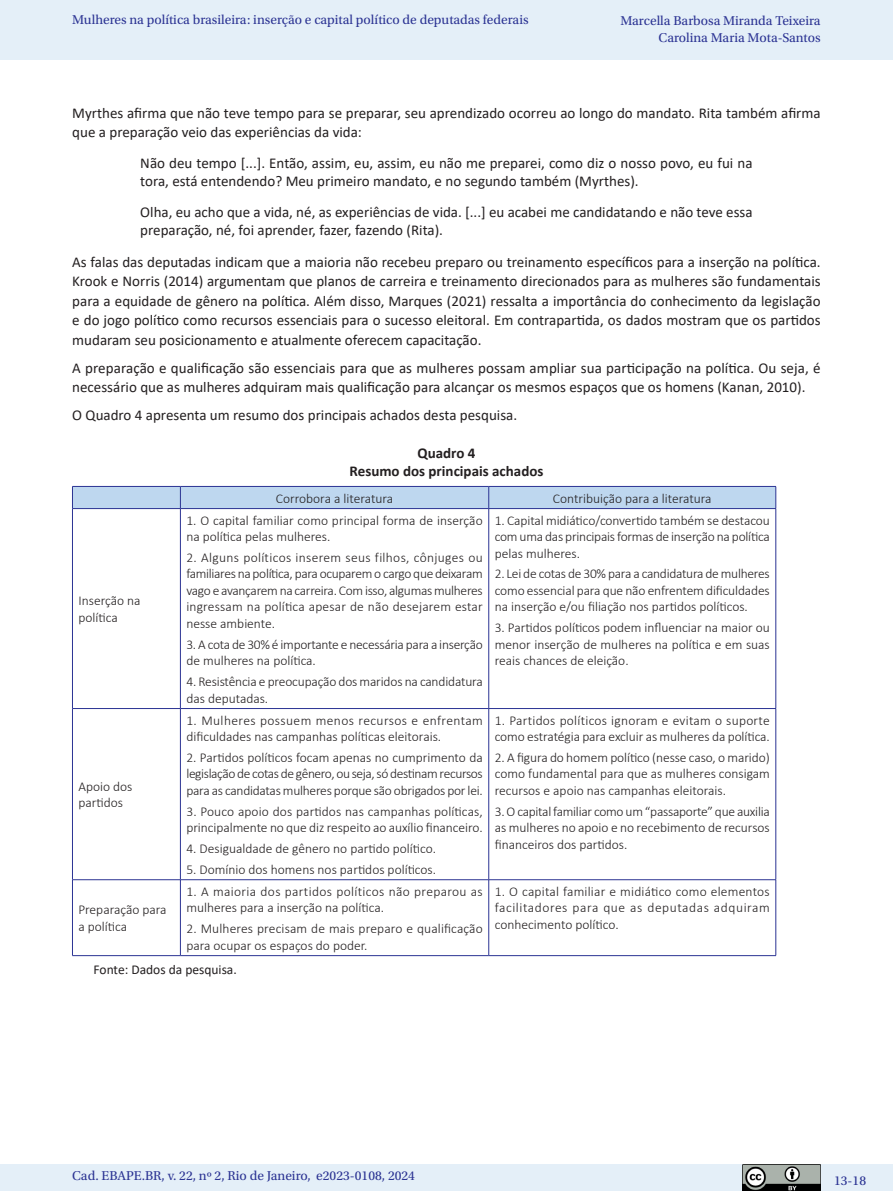
<style>
.page{position:relative;width:893px;height:1191px;background:#fff}
.page>*{position:absolute;margin:0;border:0;box-sizing:border-box;transform-origin:0 0}
._06_0_texto{font:15px/19.5px "Calibri";color:#231f20}
._06_2_citação{font:15px/18px "Calibri";color:#231f20}
._08_2_tabela_titulo{font:700 15px/18px "Calibri";color:#231f20;text-align:center}
._08_2_tabela_texto_1{font:300 13.5px/16.5px "Calibri";color:#231f20}
.t1{font:13.5px/16.5px "Utopia Std";color:#2b3393;text-align:right}
._08_2_tabela_texto_1-2{font:300 13.5px/16.5px "Calibri";letter-spacing:.025em;color:#231f20}
._08_2_tabela_texto_1-3{font:300 13.5px/16.5px "Calibri";letter-spacing:-.02em;color:#231f20}
._08_2_tabela_fonte{font:13.5px "Calibri";color:#231f20}
</style>
<div class="page">
<div style="left:0;top:0;width:893px;height:60px;background:#e4eff8"></div>
<div style="left:0;top:1164px;width:893px;height:27px;background:#e4eff8"></div>
<img style="left:743px;top:1164px;width:78px;height:27px">
<hr style="left:180px;top:509px;width:1px;height:199px;background:#2b3393">
<hr style="left:488px;top:509px;width:1px;height:199px;background:#2b3393">
<hr style="left:72px;top:708px;width:108px;height:1px;background:#2b3393">
<hr style="left:180px;top:708px;width:309px;height:1px;background:#2b3393">
<hr style="left:180px;top:708px;width:1px;height:171px;background:#2b3393">
<hr style="left:489px;top:708px;width:287px;height:1px;background:#2b3393">
<hr style="left:488px;top:708px;width:1px;height:171px;background:#2b3393">
<hr style="left:72px;top:879px;width:108px;height:1px;background:#2b3393">
<hr style="left:180px;top:879px;width:309px;height:1px;background:#2b3393">
<hr style="left:180px;top:880px;width:1px;height:75px;background:#2b3393">
<hr style="left:489px;top:879px;width:287px;height:1px;background:#2b3393">
<hr style="left:488px;top:880px;width:1px;height:75px;background:#2b3393">
<hr style="left:72px;top:509px;width:1px;height:199px;background:#2b3393">
<hr style="left:775px;top:509px;width:1px;height:199px;background:#2b3393">
<hr style="left:72px;top:708px;width:1px;height:171px;background:#2b3393">
<hr style="left:775px;top:708px;width:1px;height:171px;background:#2b3393">
<hr style="left:72px;top:880px;width:1px;height:75px;background:#2b3393">
<hr style="left:775px;top:880px;width:1px;height:75px;background:#2b3393">
<hr style="left:72px;top:955px;width:108px;height:1px;background:#2b3393">
<hr style="left:180px;top:955px;width:309px;height:1px;background:#2b3393">
<hr style="left:489px;top:955px;width:287px;height:1px;background:#2b3393">
<div style="left:72px;top:486px;width:704px;height:22px;background:#bed7ef"></div>
<hr style="left:72px;top:508px;width:108px;height:1px;background:#2b3393">
<hr style="left:180px;top:508px;width:309px;height:1px;background:#2b3393">
<hr style="left:489px;top:508px;width:287px;height:1px;background:#2b3393">
<p class="t1" style="left:72px;top:11px;width:458px">Mulheres na política brasileira: inserção e capital político de deputadas federais</p>
<p class="t1" style="left:620px;top:13px;width:202px">Marcella Barbosa Miranda Teixeira<br>Carolina Maria Mota-Santos</p>
<p class="_06_0_texto" style="left:72px;top:102px;width:750px">Myrthes afirma que não teve tempo para se preparar, seu aprendizado ocorreu ao longo do mandato. Rita também afirma que a preparação veio das experiências da vida:</p>
<p class="_06_2_citação" style="left:140px;top:153px;width:614px">Não deu tempo [...]. Então, assim, eu, assim, eu não me preparei, como diz o nosso povo, eu fui na tora, está entendendo? Meu primeiro mandato, e no segundo também (Myrthes).</p>
<p class="_06_2_citação" style="left:140px;top:202px;width:614px">Olha, eu acho que a vida, né, as experiências de vida. [...] eu acabei me candidatando e não teve essa preparação, né, foi aprender, fazer, fazendo (Rita).</p>
<p class="_06_0_texto" style="left:72px;top:252px;width:750px;text-align:justify">As falas das deputadas indicam que a maioria não recebeu preparo ou treinamento específicos para a inserção na política.<br>Krook e Norris (2014) argumentam que planos de carreira e treinamento direcionados para as mulheres são fundamentais para a equidade de gênero na política. Além disso, Marques (2021) ressalta a importância do conhecimento da legislação e do jogo político como recursos essenciais para o sucesso eleitoral. Em contrapartida, os dados mostram que os partidos mudaram seu posicionamento e atualmente oferecem capacitação.</p>
<p class="_06_0_texto" style="left:72px;top:358px;width:750px">A preparação e qualificação são essenciais para que as mulheres possam ampliar sua participação na política. Ou seja, é necessário que as mulheres adquiram mais qualificação para alcançar os mesmos espaços que os homens (Kanan, 2010).</p>
<p class="_06_0_texto" style="left:72px;top:405px;width:446px">O Quadro 4 apresenta um resumo dos principais achados desta pesquisa.</p>
<p class="_08_2_tabela_titulo" style="left:350px;top:444px;width:195px">Quadro 4<br>Resumo dos principais achados</p>
<p class="_08_2_tabela_texto_1" style="left:276px;top:490px;width:119px">Corrobora a literatura</p>
<p class="_08_2_tabela_texto_1" style="left:553px;top:490px;width:160px">Contribuição para a literatura</p>
<p class="_08_2_tabela_texto_1" style="left:78px;top:592px;width:64px">Inserção na política</p>
<p class="_08_2_tabela_texto_1" style="left:78px;top:778px;width:55px">Apoio dos partidos</p>
<p class="_08_2_tabela_texto_1" style="left:78px;top:901px;width:90px">Preparação para a política</p>
<p class="_08_2_tabela_texto_1" style="left:186px;top:512px;width:298px">1. O capital familiar como principal forma de inserção na política pelas mulheres.</p>
<p class="_08_2_tabela_texto_1" style="left:186px;top:549px;width:298px;text-align:justify">2. Alguns políticos inserem seus filhos, cônjuges ou familiares na política, para ocuparem o cargo que deixaram vago e avançarem na carreira. Com isso, algumas mulheres ingressam na política apesar de não desejarem estar nesse ambiente.</p>
<p class="_08_2_tabela_texto_1-3" style="left:186px;top:636px;width:298px">3. A cota de 30% é importante e necessária para a inserção de mulheres na política.</p>
<p class="_08_2_tabela_texto_1" style="left:186px;top:673px;width:298px">4. Resistência e preocupação dos maridos na candidatura das deputadas.</p>
<p class="_08_2_tabela_texto_1" style="left:186px;top:712px;width:298px">1. Mulheres possuem menos recursos e enfrentam dificuldades nas campanhas políticas eleitorais.</p>
<p class="_08_2_tabela_texto_1" style="left:186px;top:749px;width:298px;text-align:justify">2. Partidos políticos focam apenas no cumprimento da legislação de cotas de gênero, ou seja, só destinam recursos para as candidatas mulheres porque são obrigados por lei.</p>
<p class="_08_2_tabela_texto_1" style="left:186px;top:803px;width:298px">3. Pouco apoio dos partidos nas campanhas políticas, principalmente no que diz respeito ao auxílio financeiro.</p>
<p class="_08_2_tabela_texto_1" style="left:186px;top:840px;width:251px">4. Desigualdade de gênero no partido político.</p>
<p class="_08_2_tabela_texto_1" style="left:186px;top:861px;width:251px">5. Domínio dos homens nos partidos políticos.</p>
<p class="_08_2_tabela_texto_1-2" style="left:186px;top:883px;width:298px">1. A maioria dos partidos políticos não preparou as mulheres para a inserção na política.</p>
<p class="_08_2_tabela_texto_1" style="left:186px;top:920px;width:298px">2. Mulheres precisam de mais preparo e qualificação para ocupar os espaços do poder.</p>
<p class="_08_2_tabela_fonte" style="left:94px;top:960px;width:145px">Fonte: Dados da pesquisa.</p>
<p class="_08_2_tabela_texto_1" style="left:495px;top:512px;width:277px;text-align:justify">1. Capital midiático/convertido também se destacou com uma das principais formas de inserção na política pelas mulheres.</p>
<p class="_08_2_tabela_texto_1" style="left:495px;top:565px;width:277px;text-align:justify">2. Lei de cotas de 30% para a candidatura de mulheres como essencial para que não enfrentem dificuldades na inserção e/ou filiação nos partidos políticos.</p>
<p class="_08_2_tabela_texto_1" style="left:495px;top:619px;width:277px;text-align:justify">3. Partidos políticos podem influenciar na maior ou menor inserção de mulheres na política e em suas reais chances de eleição.</p>
<p class="_08_2_tabela_texto_1" style="left:495px;top:712px;width:277px">1. Partidos políticos ignoram e evitam o suporte como estratégia para excluir as mulheres da política.</p>
<p class="_08_2_tabela_texto_1" style="left:495px;top:749px;width:277px;text-align:justify">2. A figura do homem político (nesse caso, o marido) como fundamental para que as mulheres consigam recursos e apoio nas campanhas eleitorais.</p>
<p class="_08_2_tabela_texto_1" style="left:495px;top:803px;width:277px;text-align:justify">3. O capital familiar como um “passaporte” que auxilia as mulheres no apoio e no recebimento de recursos financeiros dos partidos.</p>
<p class="_08_2_tabela_texto_1" style="left:495px;top:883px;width:277px;text-align:justify">1. O capital familiar e midiático como elementos facilitadores para que as deputadas adquiram conhecimento político.</p>
<p class="t1" style="left:72px;top:1167px;width:344px">Cad. EBAPE.BR, v. 22, nº 2, Rio de Janeiro, e2023-0108, 2024</p>
<p class="t1" style="left:834px;top:1172px;width:33px">13-18</p>
</div>
